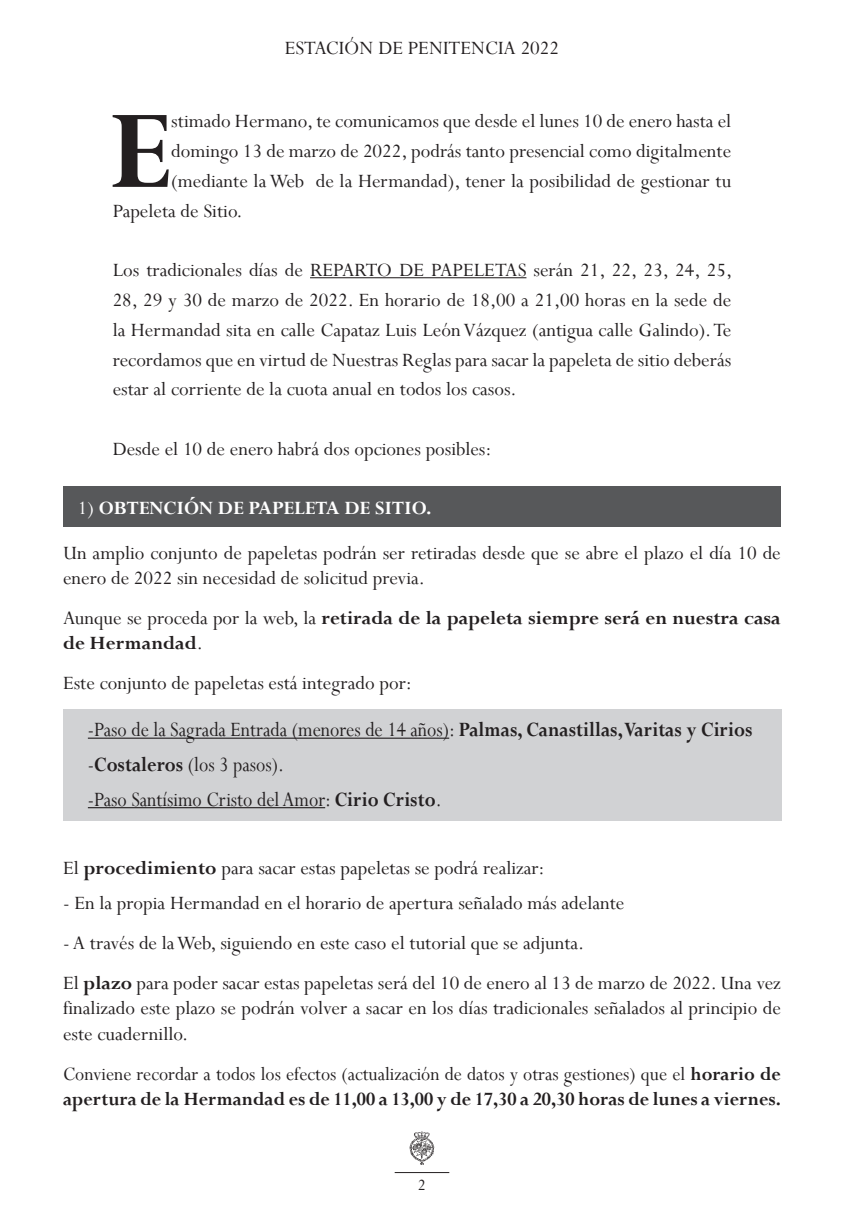
<style>
.page{position:relative;width:844px;height:1216px;background:#fff}
.page>*{position:absolute;margin:0;border:0;box-sizing:border-box;transform-origin:0 0}
.t1{font:700 122.67px "Perpetua";color:#231f20}
.t2{font:22.75px/34.8px "Perpetua";color:#231f20;scale:.89 1}
.t3{font:21px/29.8px "Perpetua";color:#231f20}
.t4{font:700 21px/25.2px "Perpetua";color:#231f20;scale:.95 1}
.t5{font:17.5px "Perpetua";color:#231f20}
.s1{color:#fff}
.s2{font-weight:700;color:#fff}
.s3{font-weight:700}
.s4{font-weight:400}
</style>
<div class="page">
<img style="left:409px;top:1131px;width:26px;height:34px">
<hr style="left:394px;top:1172px;width:55px;height:1px;background:#231f20">
<div style="left:63px;top:709px;width:718px;height:111px;background:#d1d2d4"></div>
<div style="left:63px;top:487px;width:717px;height:40px;background:#57585a"></div>
<hr style="left:310px;top:277px;width:216px;height:1px;background:#231f20">
<hr style="left:88px;top:737px;width:361px;height:1px;background:#231f20">
<hr style="left:88px;top:807px;width:237px;height:1px;background:#231f20">
<p class="t3" style="left:285px;top:33px;width:276px">ESTACIÓN DE PENITENCIA 2022</p>
<h1 class="t1" style="left:109px;top:74px;width:64px">E</h1>
<p class="t3" style="left:171px;top:106px;width:561px">stimado Hermano, te comunicamos que desde el lunes 10 de enero hasta el</p>
<p class="t3" style="left:171px;top:136px;width:561px">domingo 13 de marzo de 2022, podrás tanto presencial como digitalmente</p>
<p class="t3" style="left:171px;top:165px;width:561px">(mediante la Web de la Hermandad), tener la posibilidad de gestionar tu</p>
<p class="t3" style="left:113px;top:195px;width:131px">Papeleta de Sitio.</p>
<p class="t3" style="left:113px;top:255px;width:620px;text-align:justify">Los tradicionales días de REPARTO DE PAPELETAS serán 21, 22, 23, 24, 25, 28, 29 y 30 de marzo de 2022. En horario de 18,00 a 21,00 horas en la sede de la Hermandad sita en calle Capataz Luis León Vázquez (antigua calle Galindo). Te recordamos que en virtud de Nuestras Reglas para sacar la papeleta de sitio deberás estar al corriente de la cuota anual en todos los casos.</p>
<p class="t3" style="left:113px;top:433px;width:380px">Desde el 10 de enero habrá dos opciones posibles:</p>
<p class="t3" style="left:63px;top:484px;width:719px;line-height:45px;text-indent:15px"><span class="s1">1)</span> <span class="s2">OBTENCIÓN DE PAPELETA DE SITIO.<br></span>Un amplio conjunto de papeletas podrán ser retiradas desde que se abre el plazo el día 10 de</p>
<p class="t3" style="left:63px;top:557px;width:719px;line-height:40.1px">enero de 2022 sin necesidad de solicitud previa.<br>Aunque se proceda por la web, la <span class="s3">retirada de la papeleta siempre será en nuestra casa</span></p>
<p class="t3" style="left:63px;top:622px;width:350px;line-height:40.1px"><span class="s3">de Hermandad</span>.<br>Este conjunto de papeletas está integrado por:</p>
<p class="t2" style="left:88px;top:712px;width:748px">-Paso de la Sagrada Entrada (menores de 14 años): <span class="s3">Palmas, Canastillas, Varitas y Cirios </span>-<span class="s3">Costaleros</span> (los 3 pasos).<br>-Paso Santísimo Cristo del Amor: <span class="s3">Cirio Cristo</span>.</p>
<p class="t3" style="left:63px;top:852px;width:483px">El <span class="s3">procedimiento</span> para sacar estas papeletas se podrá realizar:</p>
<p class="t3" style="left:63px;top:887px;width:562px">- En la propia Hermandad en el horario de apertura señalado más adelante</p>
<p class="t3" style="left:63px;top:922px;width:719px;line-height:40.1px">- A través de la Web, siguiendo en este caso el tutorial que se adjunta.<br>El <span class="s3">plazo</span> para poder sacar estas papeletas será del 10 de enero al 13 de marzo de 2022. Una vez</p>
<p class="t3" style="left:63px;top:995px;width:719px;line-height:25.2px">finalizado este plazo se podrán volver a sacar en los días tradicionales señalados al principio de este cuadernillo.</p>
<p class="t4" style="left:63px;top:1060px;width:757px"><span class="s4">Conviene recordar a todos los efectos (actualización de datos y otras gestiones) que el</span> horario de apertura de la Hermandad es de 11,00 a 13,00 y de 17,30 a 20,30 horas de lunes a viernes.</p>
<p class="t5" style="left:418px;top:1173px;width:10px">2</p>
</div>
